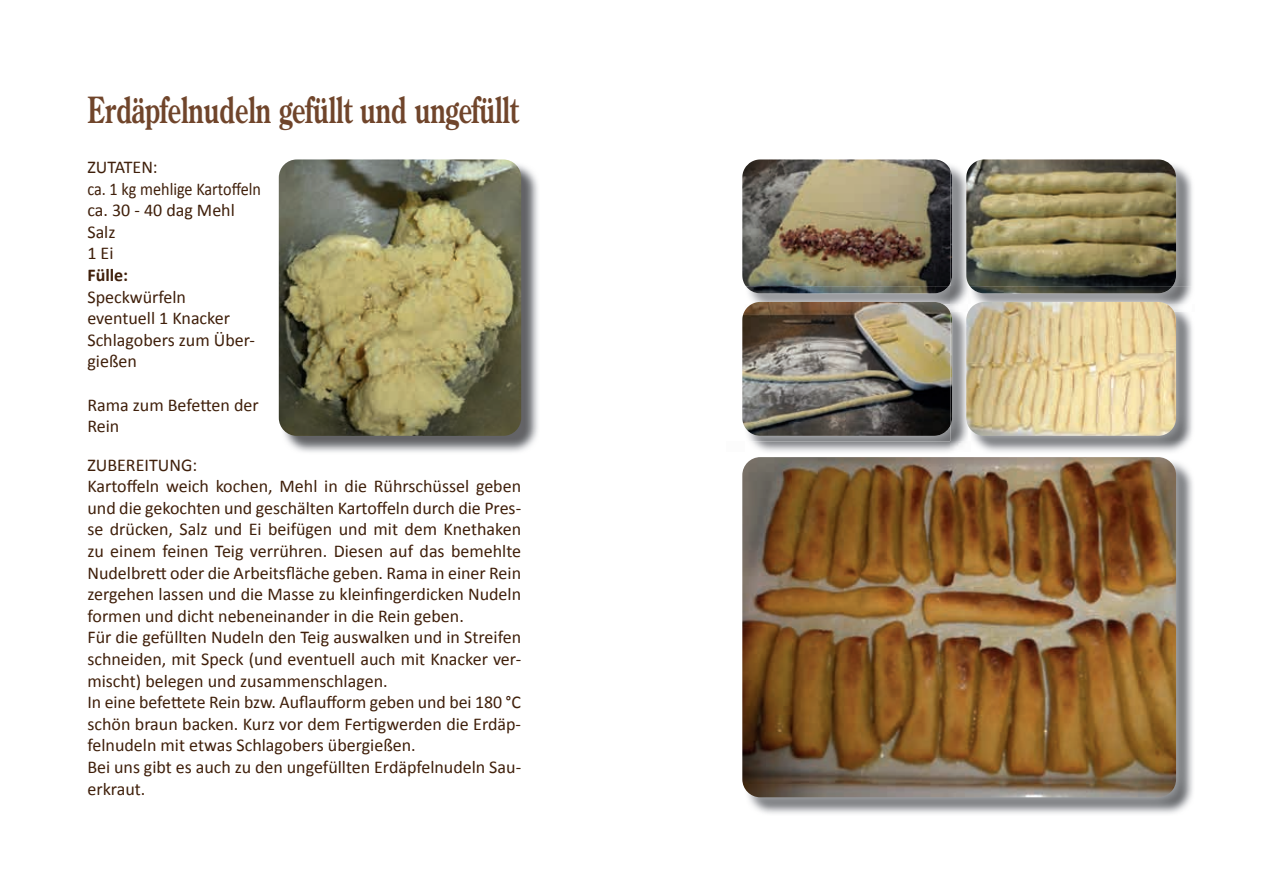
<style>
.page{position:relative;width:1263px;height:893px;background:#fff}
.page>*{position:absolute;margin:0;border:0;box-sizing:border-box;transform-origin:0 0}
.t1{font:700 36px "Century Old Style Std";color:#70452b;scale:.69 1}
.t2{font:18px/21.6px "Calibri";color:#3f1f0a}
.t3{font:700 18px "Calibri";color:#3f1f0a}
</style>
<div class="page">
<img style="left:285px;top:165px;width:253px;height:287px">
<img style="left:279px;top:159px;width:242px;height:277px">
<img style="left:748px;top:462px;width:444px;height:351px">
<img style="left:742px;top:457px;width:434px;height:340px">
<img style="left:742px;top:159px;width:201px;height:126px">
<img style="left:745px;top:162px;width:205px;height:147px">
<img style="left:742px;top:159px;width:18px;height:17px">
<img style="left:742px;top:317px;width:3px;height:110px">
<img style="left:746px;top:286px;width:202px;height:7px">
<img style="left:745px;top:312px;width:205px;height:129px">
<svg style="left:943px;top:304px;width:7px;height:8px"></svg>
<img style="left:742px;top:302px;width:18px;height:15px">
<img style="left:1192px;top:190px;width:1px;height:237px">
<img style="left:984px;top:159px;width:183px;height:3px">
<img style="left:971px;top:162px;width:221px;height:124px">
<img style="left:950px;top:166px;width:19px;height:285px">
<img style="left:950px;top:170px;width:2px;height:113px">
<img style="left:969px;top:173px;width:2px;height:113px">
<img style="left:967px;top:159px;width:17px;height:14px">
<img style="left:950px;top:312px;width:2px;height:113px">
<img style="left:972px;top:286px;width:220px;height:18px">
<img style="left:971px;top:286px;width:201px;height:7px">
<img style="left:972px;top:304px;width:220px;height:137px">
<img style="left:975px;top:441px;width:214px;height:10px">
<svg style="left:968px;top:286px;width:3px;height:16px"></svg>
<img style="left:966px;top:302px;width:210px;height:134px">
<h1 class="t1" style="left:87px;top:86px;width:626px">Erdäpfelnudeln gefüllt und ungefüllt</h1>
<p class="t2" style="left:87px;top:156px;width:175px">ZUTATEN:<br>ca. 1 kg mehlige Kartoffeln ca. 30 - 40 dag Mehl<br>Salz<br>1 Ei</p>
<p class="t3" style="left:87px;top:263px;width:42px">Fülle:</p>
<p class="t2" style="left:87px;top:286px;width:169px">Speckwürfeln eventuell 1 Knacker<br>Schlagobers zum Über&shy;gießen</p>
<p class="t2" style="left:87px;top:394px;width:173px">Rama zum Befetten der<br>Rein</p>
<p class="t2" style="left:87px;top:454px;width:435px">ZUBEREITUNG:<br>Kartoffeln weich kochen, Mehl in die Rührschüssel geben und die gekochten und geschälten Kartoffeln durch die Pres&shy;se drücken, Salz und Ei beifügen und mit dem Knethaken zu einem feinen Teig verrühren. Diesen auf das bemehlte Nudelbrett oder die Arbeitsfläche geben. Rama in einer Rein zergehen lassen und die Masse zu kleinfingerdicken Nudeln formen und dicht nebeneinander in die Rein geben.<br>Für die gefüllten Nudeln den Teig auswalken und in Streifen schneiden, mit Speck (und eventuell auch mit Knacker ver&shy;mischt) belegen und zusammenschlagen.<br>In eine befettete Rein bzw. Auflaufform geben und bei 180 °C schön braun backen. Kurz vor dem Fertigwerden die Erdäp&shy;felnudeln mit etwas Schlagobers übergießen.<br>Bei uns gibt es auch zu den ungefüllten Erdäpfelnudeln Sau&shy;erkraut.</p>
</div>
